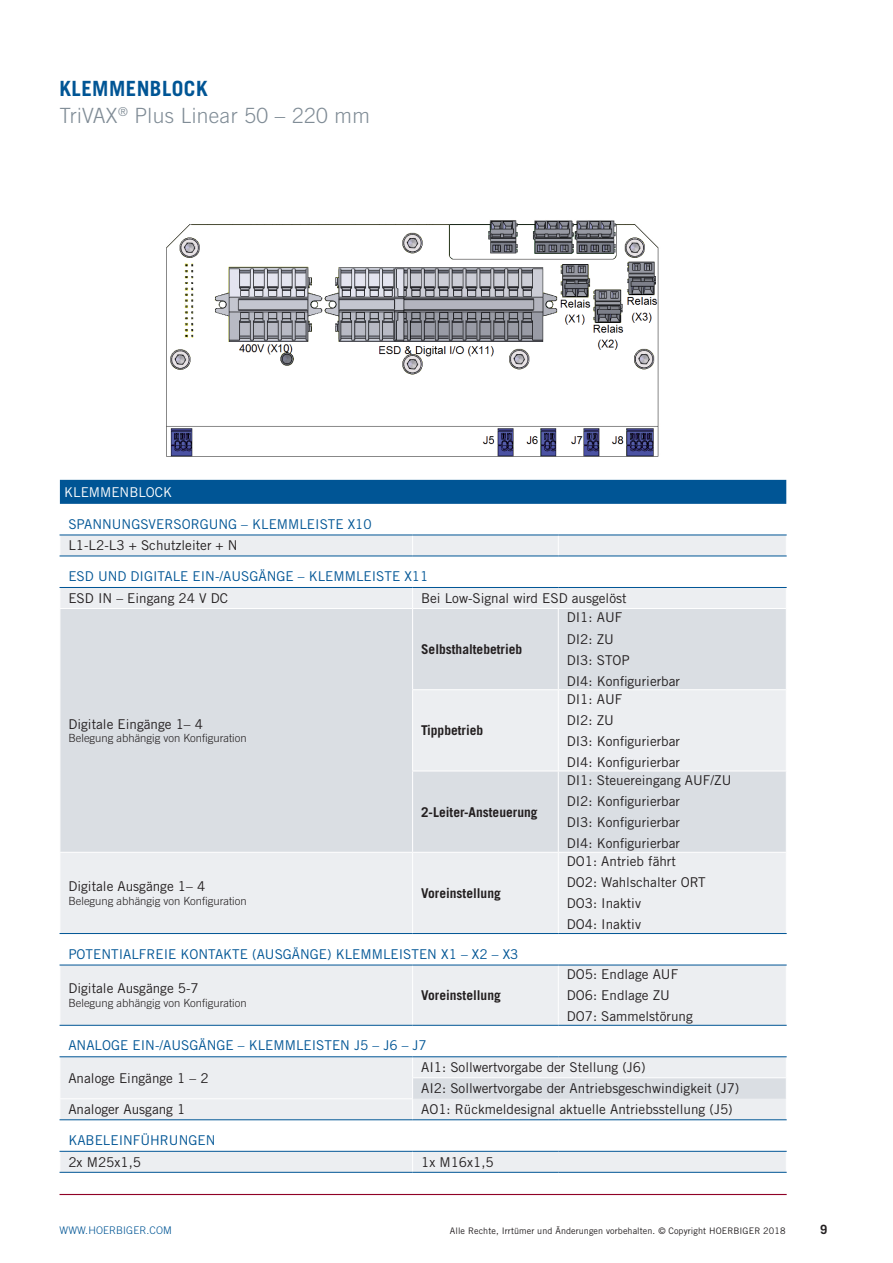
<style>
.page{position:relative;width:893px;height:1263px;background:#fff}
.page>*{position:absolute;margin:0;border:0;box-sizing:border-box;transform-origin:0 0}
.t1{font:300 21px/27px "Trade Gothic LT Std";letter-spacing:.02em;color:#808c96}
.t2{font:700 21px "Trade Gothic LT Std";color:#005595}
.t3{font:13.5px/21px "Trade Gothic LT Std";color:#231f20}
.t4{font:13.5px "Trade Gothic LT Std";color:#005595}
.t5{font:700 13.5px "Trade Gothic LT Std";color:#231f20}
.t6{font:13.5px "Trade Gothic LT Std";color:#fff}
.t7{font:700 12.75px "Trade Gothic LT Std";color:#231f20}
.t8{font:300 11.25px "Trade Gothic LT Std";color:#231f20}
.t9{font:300 10.5px "Trade Gothic LT Std";letter-spacing:.01em;color:#005595}
.t10{font:9px "Trade Gothic LT Std";letter-spacing:.01em;color:#231f20}
.s1{font-weight:700;color:#005595}
</style>
<div class="page">
<hr style="left:60px;top:1194px;width:727px;height:1px;background:#900126">
<img style="left:166px;top:220px;width:493px;height:237px">
<div style="left:60px;top:480px;width:726px;height:24px;background:#005595"></div>
<svg style="left:60px;top:536px;width:726px;height:636px;fill:#eceef1"></svg>
<svg style="left:60px;top:609px;width:726px;height:490px;background:#e6e8ec"></svg>
<svg style="left:60px;top:536px;width:1px;height:20px"></svg>
<svg style="left:60px;top:588px;width:1px;height:20px"></svg>
<hr style="left:60px;top:608px;width:353px;height:1px;background:#fff">
<hr style="left:60px;top:609px;width:1px;height:81px;background:#fff">
<hr style="left:413px;top:608px;width:145px;height:1px;background:#fff">
<hr style="left:558px;top:608px;width:229px;height:1px;background:#fff">
<hr style="left:60px;top:690px;width:1px;height:81px;background:#fff">
<hr style="left:412px;top:689px;width:146px;height:1px;background:#fff">
<hr style="left:558px;top:689px;width:229px;height:1px;background:#fff">
<hr style="left:60px;top:771px;width:1px;height:81px;background:#fff">
<hr style="left:412px;top:771px;width:146px;height:1px;background:#fff">
<hr style="left:558px;top:771px;width:229px;height:1px;background:#fff">
<hr style="left:60px;top:853px;width:1px;height:80px;background:#fff">
<hr style="left:413px;top:852px;width:145px;height:1px;background:#fff">
<hr style="left:558px;top:852px;width:229px;height:1px;background:#fff">
<hr style="left:60px;top:965px;width:1px;height:60px;background:#fff">
<hr style="left:412px;top:1077px;width:146px;height:1px;background:#fff">
<hr style="left:558px;top:1077px;width:229px;height:1px;background:#fff">
<svg style="left:60px;top:1057px;width:1px;height:62px"></svg>
<svg style="left:60px;top:1152px;width:1px;height:20px"></svg>
<svg style="left:412px;top:536px;width:1px;height:20px"></svg>
<svg style="left:558px;top:536px;width:1px;height:20px"></svg>
<svg style="left:412px;top:588px;width:1px;height:20px"></svg>
<hr style="left:412px;top:609px;width:1px;height:80px;background:#fff">
<hr style="left:558px;top:609px;width:1px;height:80px;background:#fff">
<hr style="left:412px;top:690px;width:1px;height:81px;background:#fff">
<hr style="left:558px;top:690px;width:1px;height:81px;background:#fff">
<hr style="left:412px;top:771px;width:1px;height:81px;background:#fff">
<hr style="left:558px;top:771px;width:1px;height:81px;background:#fff">
<hr style="left:412px;top:853px;width:1px;height:80px;background:#fff">
<hr style="left:558px;top:853px;width:1px;height:80px;background:#fff">
<hr style="left:412px;top:965px;width:1px;height:60px;background:#fff">
<hr style="left:558px;top:965px;width:1px;height:60px;background:#fff">
<svg style="left:412px;top:1057px;width:1px;height:62px"></svg>
<svg style="left:412px;top:1152px;width:1px;height:20px"></svg>
<hr style="left:60px;top:556px;width:353px;height:1px;background:#005595">
<hr style="left:413px;top:556px;width:145px;height:1px;background:#005595">
<hr style="left:60px;top:933px;width:353px;height:1px;background:#005595">
<hr style="left:413px;top:933px;width:145px;height:1px;background:#005595">
<hr style="left:60px;top:1025px;width:353px;height:1px;background:#005595">
<hr style="left:413px;top:1025px;width:145px;height:1px;background:#005595">
<hr style="left:60px;top:1119px;width:353px;height:1px;background:#005595">
<hr style="left:413px;top:1119px;width:145px;height:1px;background:#005595">
<hr style="left:558px;top:1119px;width:229px;height:1px;background:#005595">
<hr style="left:60px;top:535px;width:353px;height:1px;background:#005595">
<hr style="left:413px;top:535px;width:145px;height:1px;background:#005595">
<hr style="left:558px;top:535px;width:229px;height:1px;background:#005595">
<hr style="left:60px;top:587px;width:353px;height:1px;background:#005595">
<hr style="left:413px;top:587px;width:145px;height:1px;background:#005595">
<hr style="left:558px;top:587px;width:229px;height:1px;background:#005595">
<hr style="left:60px;top:965px;width:353px;height:1px;background:#005595">
<hr style="left:413px;top:965px;width:145px;height:1px;background:#005595">
<hr style="left:558px;top:965px;width:229px;height:1px;background:#005595">
<hr style="left:60px;top:1151px;width:353px;height:1px;background:#005595">
<hr style="left:413px;top:1151px;width:145px;height:1px;background:#005595">
<hr style="left:558px;top:1151px;width:229px;height:1px;background:#005595">
<hr style="left:558px;top:556px;width:229px;height:1px;background:#005595">
<hr style="left:558px;top:933px;width:229px;height:1px;background:#005595">
<hr style="left:558px;top:1025px;width:229px;height:1px;background:#005595">
<hr style="left:60px;top:852px;width:353px;height:1px;background:#fff">
<hr style="left:60px;top:1098px;width:353px;height:1px;background:#fff">
<hr style="left:60px;top:1172px;width:353px;height:1px;background:#005595">
<hr style="left:413px;top:1172px;width:145px;height:1px;background:#005595">
<hr style="left:558px;top:1172px;width:229px;height:1px;background:#005595">
<hr style="left:60px;top:1056px;width:353px;height:1px;background:#005595">
<hr style="left:413px;top:1056px;width:145px;height:1px;background:#005595">
<hr style="left:558px;top:1056px;width:229px;height:1px;background:#005595">
<h1 class="t1" style="left:60px;top:75px;width:312px;text-indent:77px"><span class="s1">nblock<br></span>TriVAX<sup>®</sup> Plus Linear 50 – 220 mm</h1>
<h1 class="t2" style="left:60px;top:76px;width:14px">Klemme</h1>
<p class="t6" style="left:64px;top:484px;width:110px">Klemmenblock</p>
<p class="t4" style="left:68px;top:516px;width:123px">Spannungsversorg</p>
<p class="t4" style="left:209px;top:516px;width:165px">ung – Klemmleiste X10</p>
<p class="t3" style="left:68px;top:535px;width:168px">L1-L2-L3 + Schutzleiter + N</p>
<p class="t4" style="left:68px;top:568px;width:70px">ESD und digi</p>
<p class="t4" style="left:158px;top:568px;width:272px">tale Ei n-/Ausgänge – Klemmlei ste X11</p>
<p class="t3" style="left:68px;top:587px;width:161px">ESD IN – Eingang 24 V DC</p>
<p class="t3" style="left:421px;top:587px;width:207px">Bei Low-Signal wird ESD ausgelöst</p>
<p class="t3" style="left:68px;top:713px;width:136px">Digitale Eingänge 1– 4</p>
<p class="t8" style="left:68px;top:731px;width:180px">Belegung abhängig von Konfiguration</p>
<p class="t3" style="left:68px;top:876px;width:138px">Digitale Ausgänge 1– 4</p>
<p class="t8" style="left:68px;top:894px;width:180px">Belegung abhängig von Konfiguration</p>
<p class="t5" style="left:421px;top:641px;width:103px">Selbsthaltebetrieb</p>
<p class="t5" style="left:421px;top:722px;width:64px">Tippbetrieb</p>
<p class="t5" style="left:421px;top:803px;width:118px">2-Leiter-Ansteuerung</p>
<p class="t5" style="left:421px;top:885px;width:81px">Voreinstellung</p>
<p class="t4" style="left:68px;top:946px;width:87px">Potentialfreie</p>
<p class="t4" style="left:181px;top:946px;width:339px">Kontakte (Ausgänge) Klemmlei sten X1 – X2 – X3</p>
<p class="t3" style="left:68px;top:978px;width:132px">Digitale Ausgänge 5-7</p>
<p class="t8" style="left:68px;top:996px;width:180px">Belegung abhängig von Konfiguration</p>
<p class="t5" style="left:421px;top:987px;width:81px">Voreinstellung</p>
<p class="t3" style="left:567px;top:607px;width:115px">DI1: AUF<br>DI2: ZU<br>DI3: STOP<br>DI4: Konfigurierbar</p>
<p class="t3" style="left:567px;top:688px;width:115px">DI1: AUF<br>DI2: ZU<br>DI3: Konfigurierbar<br>DI4: Konfigurierbar</p>
<p class="t3" style="left:567px;top:769px;width:156px">DI1: Steuereingang AUF/ZU<br>DI2: Konfigurierbar<br>DI3: Konfigurierbar<br>DI4: Konfigurierbar</p>
<p class="t3" style="left:567px;top:851px;width:140px">DO1: Antrieb fährt<br>DO2: Wahlschalter ORT<br>DO3: Inaktiv<br>DO4: Inaktiv</p>
<p class="t3" style="left:567px;top:963px;width:127px">DO5: Endlage AUF<br>DO6: Endlage ZU<br>DO7: Sammelstörung</p>
<p class="t4" style="left:68px;top:1037px;width:44px">Analoge</p>
<p class="t4" style="left:133px;top:1037px;width:296px">Ei n-/Ausgänge – Klemmleisten J5 – J6 – J7</p>
<p class="t3" style="left:68px;top:1067px;width:142px">Analoge Eingänge 1 – 2</p>
<p class="t3" style="left:421px;top:1057px;width:320px">AI1: Sollwertvorgabe der Stellung (J6)<br>AI2: Sollwertvorgabe der Antriebsgeschwindigkeit (J7)</p>
<p class="t3" style="left:68px;top:1099px;width:118px">Analoger Ausgang 1</p>
<p class="t3" style="left:421px;top:1099px;width:313px">AO1: Rückmeldesignal aktuelle Antriebsstellung (J5)</p>
<p class="t4" style="left:68px;top:1132px;width:10px">Kabe</p>
<p class="t4" style="left:103px;top:1132px;width:114px">lei nführungen</p>
<p class="t3" style="left:68px;top:1151px;width:74px">2x M25x1,5</p>
<p class="t3" style="left:421px;top:1151px;width:74px">1x M 16x1,5</p>
<p class="t9" style="left:60px;top:1224px;width:114px">www.hoerbiger.com</p>
<p class="t10" style="left:450px;top:1226px;width:337px">Alle Rechte, Irrtümer und Änderungen vorbehalten. © Copyright HOERBIGER 2018</p>
<p class="t7" style="left:820px;top:1222px;width:9px">9</p>
</div>
